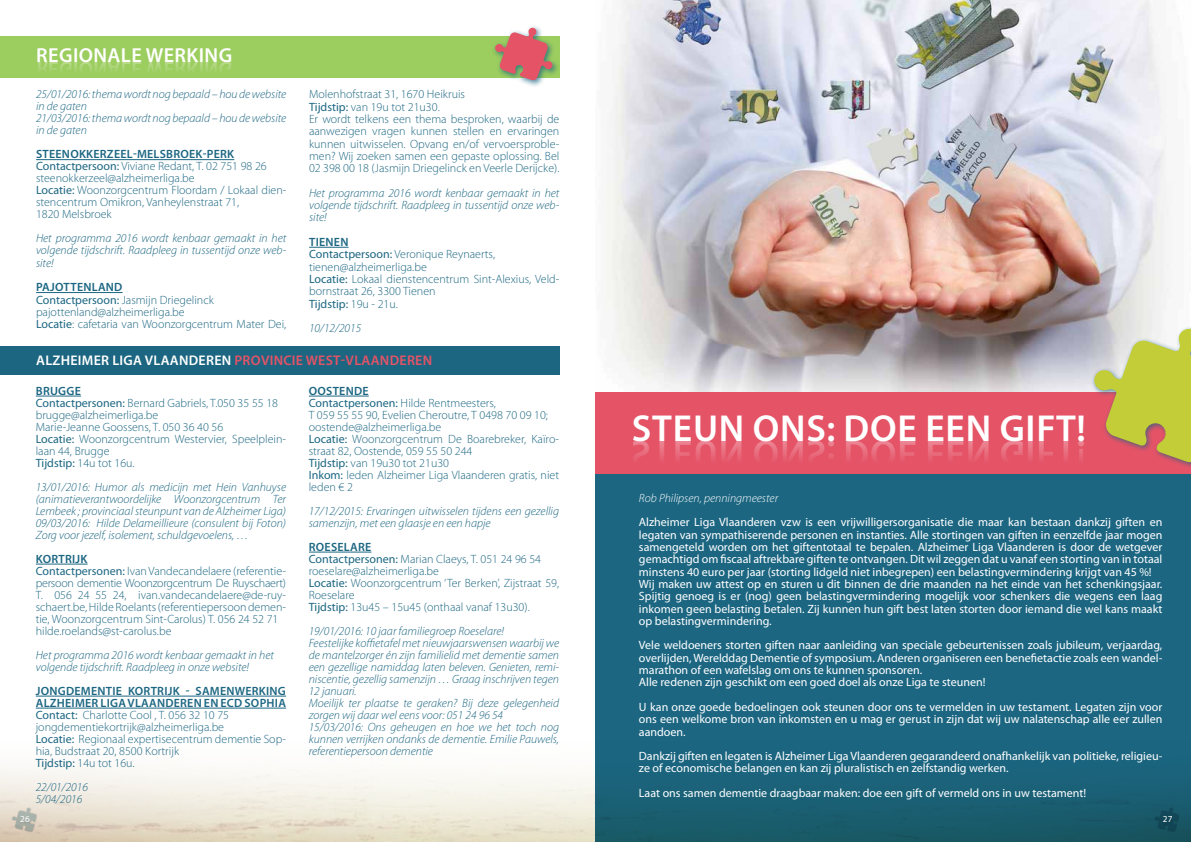
<style>
.page{position:relative;width:1191px;height:842px;background:#fff}
.page>*{position:absolute;margin:0;border:0;box-sizing:border-box;transform-origin:0 0}
.t1{font:600 14px "Myriad Pro";letter-spacing:.02em;color:#e55367}
.t2{font:600 14px "Myriad Pro";letter-spacing:.02em;color:#fff}
.t3{font:300 12px/12px "Myriad Pro";color:#1c6682}
.t4{font:12px/12.3px "Myriad Pro";color:#fff}
.t5{font:italic 300 12px/12px "Myriad Pro";color:#1c6682}
.t6{font:600 12px "Myriad Pro";letter-spacing:.02em;color:#1c6682}
.t7{font:italic 300 12px "Myriad Pro";color:#fff}
.t8{font:9.2px "Myriad Pro";color:#fff}
.s1{font-weight:600}
.s2{font-weight:400}
</style>
<div class="page">
<div style="left:0;top:36px;width:559px;height:42px;background:#9ccd5f"></div>
<div style="left:492px;top:25px;width:68px;height:63px;background:#1c6682;opacity:.75"></div>
<svg style="left:495px;top:27px;width:58px;height:54px"></svg>
<div style="left:0;top:346px;width:559px;height:29px;background:#1c6682"></div>
<hr style="left:36px;top:396px;width:45px;height:1px;background:#1c6682">
<hr style="left:36px;top:564px;width:52px;height:1px;background:#1c6682">
<hr style="left:36px;top:696px;width:250px;height:1px;background:#1c6682">
<hr style="left:36px;top:708px;width:250px;height:1px;background:#1c6682">
<hr style="left:309px;top:396px;width:60px;height:1px;background:#1c6682">
<hr style="left:309px;top:552px;width:62px;height:1px;background:#1c6682">
<hr style="left:36px;top:159px;width:198px;height:1px;background:#1c6682">
<hr style="left:36px;top:292px;width:87px;height:1px;background:#1c6682">
<hr style="left:309px;top:247px;width:39px;height:1px;background:#1c6682">
<div style="left:595px;top:470px;width:596px;height:372px;background:#1c6682"></div>
<img style="left:606px;top:0;width:563px;height:392px">
<div style="left:595px;top:392px;width:596px;height:82px;background:#e55367"></div>
<div style="left:1091px;top:326px;width:100px;height:143px;background:#1c6682;opacity:.75"></div>
<svg style="left:1093px;top:328px;width:98px;height:136px"></svg>
<div style="left:11px;top:807px;width:26px;height:26px;background:#000;opacity:.75"></div>
<svg style="left:12px;top:808px;width:24px;height:24px"></svg>
<div style="left:1153px;top:807px;width:26px;height:26px;background:#185665"></div>
<svg style="left:1155px;top:808px;width:24px;height:24px"></svg>
<p class="t5" style="left:36px;top:88px;width:252px">25/01/2016: thema wordt nog bepaald – hou de website in de gaten<br>21/03/2016: thema wordt nog bepaald – hou de website in de gaten</p>
<p class="t3" style="left:36px;top:148px;width:252px"><span class="s1">STEENOKKERZEEL-MELSBROEK-PERK </span><span class="s2">Contactpersoon:</span> Viviane Redant, T. 02 751 98 26 steenokkerzeel@alzheimerliga.be<br><span class="s2">Locatie:</span> Woonzorgcentrum Floordam / Lokaal dien&shy;stencentrum Omikron, Vanheylenstraat 71,<br>1820 Melsbroek</p>
<p class="t5" style="left:36px;top:232px;width:252px;text-align:justify">Het programma 2016 wordt kenbaar gemaakt in het volgende tijdschrift. Raadpleeg in tussentijd onze web&shy;site!</p>
<p class="t3" style="left:36px;top:281px;width:252px;line-height:12.3px"><span class="s1">PAJOTTENLAND<br></span><span class="s2">Contactpersoon:</span> Jasmijn Driegelinck pajottenland@alzheimerliga.be<br><span class="s2">Locatie</span>: cafetaria van Woonzorgcentrum Mater Dei,</p>
<p class="t3" style="left:309px;top:88px;width:252px;line-height:12.3px">Molenhofstraat 31, 1670 Heikruis<br><span class="s2">Tijdstip:</span> van 19u tot 21u30.<br>Er wordt telkens een thema besproken, waarbij de aanwezigen vragen kunnen stellen en ervaringen kunnen uitwisselen. Opvang en/of vervoersproble&shy;men? Wij zoeken samen een gepaste oplossing. Bel 02 398 00 18 (Jasmijn Driegelinck en Veerle Derijcke).</p>
<p class="t5" style="left:309px;top:187px;width:252px;line-height:12.3px;text-align:justify">Het programma 2016 wordt kenbaar gemaakt in het volgende tijdschrift. Raadpleeg in tussentijd onze web&shy;site!</p>
<p class="t3" style="left:309px;top:236px;width:252px;line-height:12.3px"><span class="s1">TIENEN<br></span><span class="s2">Contactpersoon:</span> Veronique Reynaerts, tienen@alzheimerliga.be<br><span class="s2">Locatie:</span> Lokaal dienstencentrum Sint-Alexius, Veld&shy;bornstraat 26, 3300 Tienen<br><span class="s2">Tijdstip:</span> 19u - 21u.</p>
<p class="t5" style="left:309px;top:322px;width:54px">10/12/2015</p>
<p class="t2" style="left:36px;top:353px;width:25px">ALZHEI</p>
<p class="t2" style="left:82px;top:353px;width:107px">MER LIGA VLAANDEREN</p>
<p class="t1" style="left:234px;top:353px;width:43px">PROVINCIE</p>
<p class="t1" style="left:306px;top:353px;width:84px">WEST-VLAANDEREN</p>
<p class="t3" style="left:36px;top:385px;width:252px"><span class="s1">BRUGGE<br></span><span class="s2">Contactpersonen:</span> Bernard Gabriels, T.050 35 55 18 brugge@alzheimerliga.be<br>Marie-Jeanne Goossens, T. 050 36 40 56<br><span class="s2">Locatie:</span> Woonzorgcentrum Westervier, Speelplein&shy;laan 44, Brugge<br><span class="s2">Tijdstip:</span> 14u tot 16u.</p>
<p class="t5" style="left:36px;top:481px;width:252px;text-align:justify">13/01/2016: Humor als medicijn met Hein Vanhuyse (animatieverantwoordelijke Woonzorgcentrum Ter Lembeek ; provinciaal steunpunt van de Alzheimer Liga)<br>09/03/2016: Hilde Delameillieure (consulent bij Foton)<br>Zorg voor jezelf, isolement, schuldgevoelens, …</p>
<p class="t3" style="left:36px;top:553px;width:252px"><span class="s1">KORTRIJK<br></span><span class="s2">Contactpersonen:</span> Ivan Vandecandelaere (referentie&shy;persoon dementie Woonzorgcentrum De Ruyschaert)<br>T. 056 24 55 24, ivan.vandecandelaere@de-ruy&shy;schaert.be, Hilde Roelants (referentiepersoon demen&shy;tie, Woonzorgcentrum Sint-Carolus) T. 056 24 52 71 hilde.roelands@st-carolus.be</p>
<p class="t5" style="left:36px;top:649px;width:240px">Het programma 2016 wordt kenbaar gemaakt in het volgende tijdschrift. Raadpleeg in onze website!</p>
<p class="t6" style="left:36px;top:684px;width:169px">JONGDEMENTIE KORTRIJK - SAM</p>
<p class="t6" style="left:220px;top:684px;width:67px">ENWERKING</p>
<p class="t6" style="left:36px;top:696px;width:108px">ALZHEIMER LIGA VLAA</p>
<p class="t6" style="left:157px;top:696px;width:72px">NDEREN EN ECD</p>
<p class="t6" style="left:244px;top:696px;width:41px">SOPHIA</p>
<p class="t3" style="left:36px;top:709px;width:252px"><span class="s2">Contact:</span> Charlotte Cool , T. 056 32 10 75 jongdementiekortrijk@alzheimerliga.be<br><span class="s2">Locatie:</span> Regionaal expertisecentrum dementie Sop&shy;hia, Budstraat 20, 8500 Kortrijk<br><span class="s2">Tijdstip:</span> 14u tot 16u.</p>
<p class="t5" style="left:36px;top:781px;width:54px">22/01/2016<br>5/04/2016</p>
<p class="t3" style="left:309px;top:385px;width:252px"><span class="s1">OOSTENDE<br></span><span class="s2">Contactpersonen:</span> Hilde Rentmeesters,<br>T 059 55 55 90, Evelien Cheroutre, T 0498 70 09 10; oostende@alzheimerliga.be<br><span class="s2">Locatie:</span> Woonzorgcentrum De Boarebreker, Kaïro&shy;straat 82, Oostende, 059 55 50 244<br><span class="s2">Tijdstip:</span> van 19u30 tot 21u30<br><span class="s2">Inkom:</span> leden Alzheimer Liga Vlaanderen gratis, niet leden € 2</p>
<p class="t5" style="left:309px;top:505px;width:252px">17/12/2015: Ervaringen uitwisselen tijdens een gezellig samenzijn, met een glaasje en een hapje</p>
<p class="t3" style="left:309px;top:541px;width:252px"><span class="s1">ROESELARE<br></span><span class="s2">Contactpersonen:</span> Marian Claeys, T. 051 24 96 54 roeselare@alzheimerliga.be<br><span class="s2">Locatie:</span> Woonzorgcentrum ‘Ter Berken’, Zijstraat 59, Roeselare<br><span class="s2">Tijdstip:</span> 13u45 – 15u45 (onthaal vanaf 13u30).</p>
<p class="t5" style="left:309px;top:625px;width:252px">19/01/2016: 10 jaar familiegroep Roeselare!<br>Feestelijke koffietafel met nieuwjaarswensen waarbij we de mantelzorger én zijn familielid met dementie samen een gezellige namiddag laten beleven. Genieten, remi&shy;niscentie, gezellig samenzijn … Graag inschrijven tegen 12 januari.<br>Moeilijk ter plaatse te geraken? Bij deze gelegenheid zorgen wij daar wel eens voor: 051 24 96 54<br>15/03/2016: Ons geheugen en hoe we het toch nog kunnen verrijken ondanks de dementie. Emilie Pauwels, referentiepersoon dementie</p>
<p class="t7" style="left:639px;top:491px;width:141px">Rob Philipsen, penningmeester</p>
<p class="t4" style="left:639px;top:516px;width:525px">Alzheimer Liga Vlaanderen vzw is een vrijwilligersorganisatie die maar kan bestaan dankzij giften en legaten van sympathiserende personen en instanties. Alle stortingen van giften in eenzelfde jaar mogen samengeteld worden om het giftentotaal te bepalen. Alzheimer Liga Vlaanderen is door de wetgever gemachtigd om fiscaal aftrekbare giften te ontvangen. Dit wil zeggen dat u vanaf een storting van in totaal minstens 40 euro per jaar (storting lidgeld niet inbegrepen) een belastingvermindering krijgt van 45 %!<br>Wij maken uw attest op en sturen u dit binnen de drie maanden na het einde van het schenkingsjaar.<br>Spijtig genoeg is er (nog) geen belastingvermindering mogelijk voor schenkers die wegens een laag inkomen geen belasting betalen. Zij kunnen hun gift best laten storten door iemand die wel kans maakt op belastingvermindering.</p>
<p class="t4" style="left:639px;top:639px;width:525px">Vele weldoeners storten giften naar aanleiding van speciale gebeurtenissen zoals jubileum, verjaardag, overlijden, Werelddag Dementie of symposium. Anderen organiseren een benefietactie zoals een wandel&shy;marathon of een wafelslag om ons te kunnen sponsoren.<br>Alle redenen zijn geschikt om een goed doel als onze Liga te steunen!</p>
<p class="t4" style="left:639px;top:700px;width:525px;text-align:justify">U kan onze goede bedoelingen ook steunen door ons te vermelden in uw testament. Legaten zijn voor ons een welkome bron van inkomsten en u mag er gerust in zijn dat wij uw nalatenschap alle eer zullen aandoen.</p>
<p class="t4" style="left:639px;top:750px;width:525px">Dankzij giften en legaten is Alzheimer Liga Vlaanderen gegarandeerd onafhankelijk van politieke, religieu&shy;ze of economische belangen en kan zij pluralistisch en zelfstandig werken.</p>
<p class="t4" style="left:639px;top:787px;width:449px">Laat ons samen dementie draagbaar maken: doe een gift of vermeld ons in uw testament!</p>
<p class="t8" style="left:20px;top:813px;width:11px">26</p>
<p class="t8" style="left:1163px;top:813px;width:11px">27</p>
</div>
